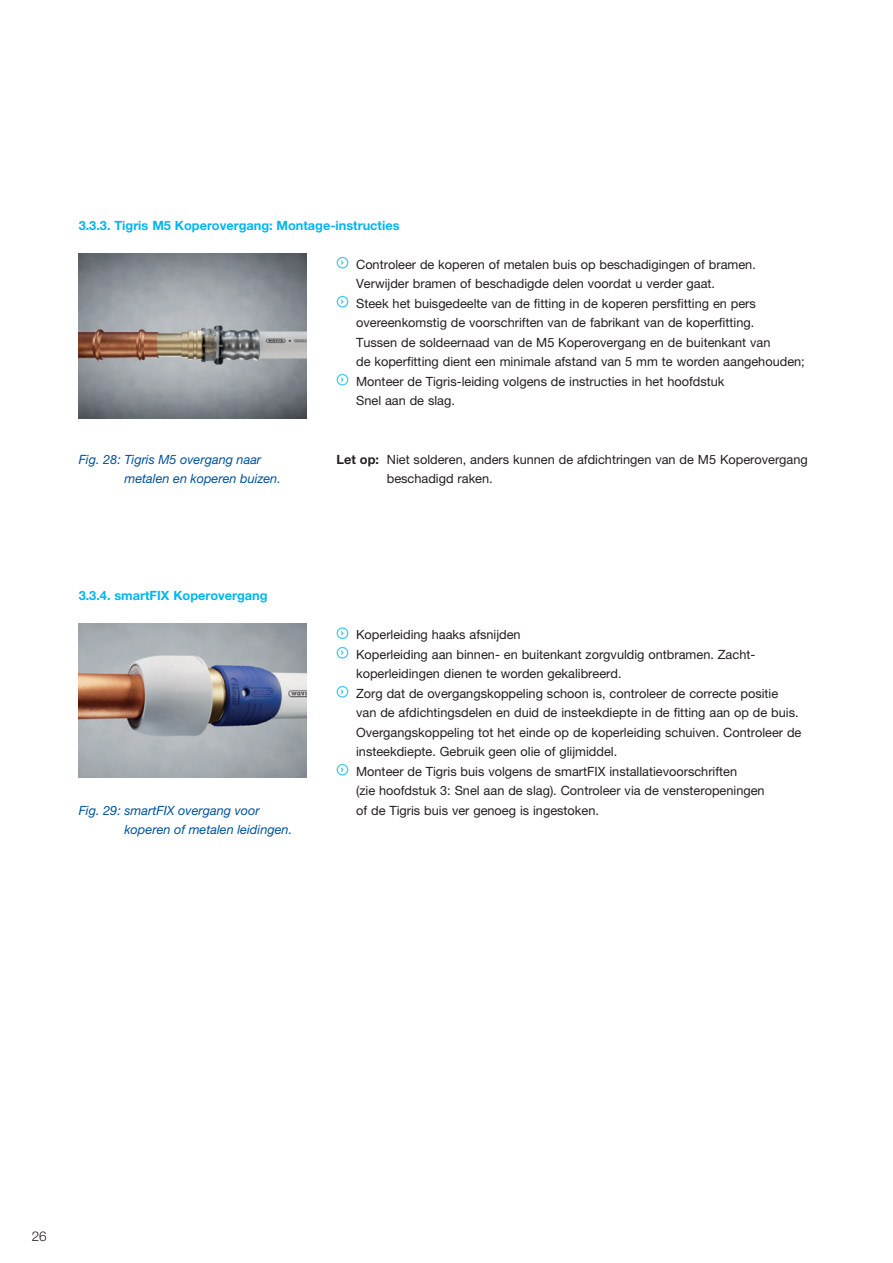
<style>
.page{position:relative;width:893px;height:1263px;background:#fff}
.page>*{position:absolute;margin:0;border:0;box-sizing:border-box;transform-origin:0 0}
.t1{font:300 13.5px "Helvetica Neue";color:#231f20}
.wavin_nieuw_opsom_te{font:12.75px/19.5px "Helvetica Neue";color:#231f20}
.t2{font:italic 12.75px/19.5px "Helvetica Neue";color:#01529b}
.wavin_nieuw_opsom_te-2{font:700 12.75px "Helvetica Neue";color:#00b6f0}
.s1{font-weight:700}
</style>
<div class="page">
<div style="left:337px;top:257px;width:11px;height:12px;border:1px solid #42c8f4;border-radius:50%"></div>
<div style="left:337px;top:296px;width:11px;height:12px;border:1px solid #42c8f4;border-radius:50%"></div>
<div style="left:337px;top:374px;width:11px;height:12px;border:1px solid #42c8f4;border-radius:50%"></div>
<div style="left:337px;top:627px;width:11px;height:12px;border:1px solid #42c8f4;border-radius:50%"></div>
<div style="left:337px;top:647px;width:11px;height:12px;border:1px solid #42c8f4;border-radius:50%"></div>
<div style="left:337px;top:686px;width:11px;height:12px;border:1px solid #42c8f4;border-radius:50%"></div>
<div style="left:337px;top:764px;width:11px;height:12px;border:1px solid #42c8f4;border-radius:50%"></div>
<img style="left:79px;top:253px;width:228px;height:166px">
<img style="left:79px;top:624px;width:228px;height:153px">
<p class="wavin_nieuw_opsom_te-2" style="left:79px;top:217px;width:322px">3.3.3. Tigris M5 Koperovergang: Montage-instructies</p>
<p class="t2" style="left:124px;top:449px;width:158px;text-indent:-46px">Fig. 28: Tigris M5 overgang naar metalen en koperen buizen.</p>
<p class="wavin_nieuw_opsom_te-2" style="left:79px;top:588px;width:190px">3.3.4. smartFIX Koperovergang</p>
<p class="t2" style="left:124px;top:800px;width:169px;text-indent:-46px">Fig. 29: smartFIX overgang voor koperen of metalen leidingen.</p>
<p class="wavin_nieuw_opsom_te" style="left:356px;top:254px;width:401px">Controleer de koperen of metalen buis op beschadigingen of bramen.<br>Verwijder bramen of beschadigde delen voordat u verder gaat.</p>
<p class="wavin_nieuw_opsom_te" style="left:356px;top:293px;width:450px">Steek het buisgedeelte van de fitting in de koperen persfitting en pers overeenkomstig de voorschriften van de fabrikant van de koperfitting.<br>Tussen de soldeernaad van de M5 Koperovergang en de buitenkant van<br>de koperfitting dient een minimale afstand van 5 mm te worden aangehouden;</p>
<p class="wavin_nieuw_opsom_te" style="left:356px;top:371px;width:370px">Monteer de Tigris-leiding volgens de instructies in het hoofdstuk<br>Snel aan de slag.</p>
<p class="wavin_nieuw_opsom_te" style="left:387px;top:449px;width:422px;text-indent:-50px"><span class="s1">Let op:</span> Niet solderen, anders kunnen de afdichtringen van de M5 Koperovergang beschadigd raken.</p>
<p class="wavin_nieuw_opsom_te" style="left:356px;top:625px;width:166px">Koperleiding haaks afsnijden</p>
<p class="wavin_nieuw_opsom_te" style="left:356px;top:644px;width:401px">Koperleiding aan binnen- en buitenkant zorgvuldig ontbramen. Zacht&shy;koperleidingen dienen te worden gekalibreerd.</p>
<p class="wavin_nieuw_opsom_te" style="left:356px;top:683px;width:447px">Zorg dat de overgangskoppeling schoon is, controleer de correcte positie van de afdichtingsdelen en duid de insteekdiepte in de fitting aan op de buis.<br>Overgangskoppeling tot het einde op de koperleiding schuiven. Controleer de insteekdiepte. Gebruik geen olie of glijmiddel.</p>
<p class="wavin_nieuw_opsom_te" style="left:356px;top:761px;width:410px">Monteer de Tigris buis volgens de smartFIX installatievoorschriften<br>(zie hoofdstuk 3: Snel aan de slag). Controleer via de vensteropeningen of de Tigris buis ver genoeg is ingestoken.</p>
<p class="t1" style="left:32px;top:1227px;width:16px">26</p>
</div>
